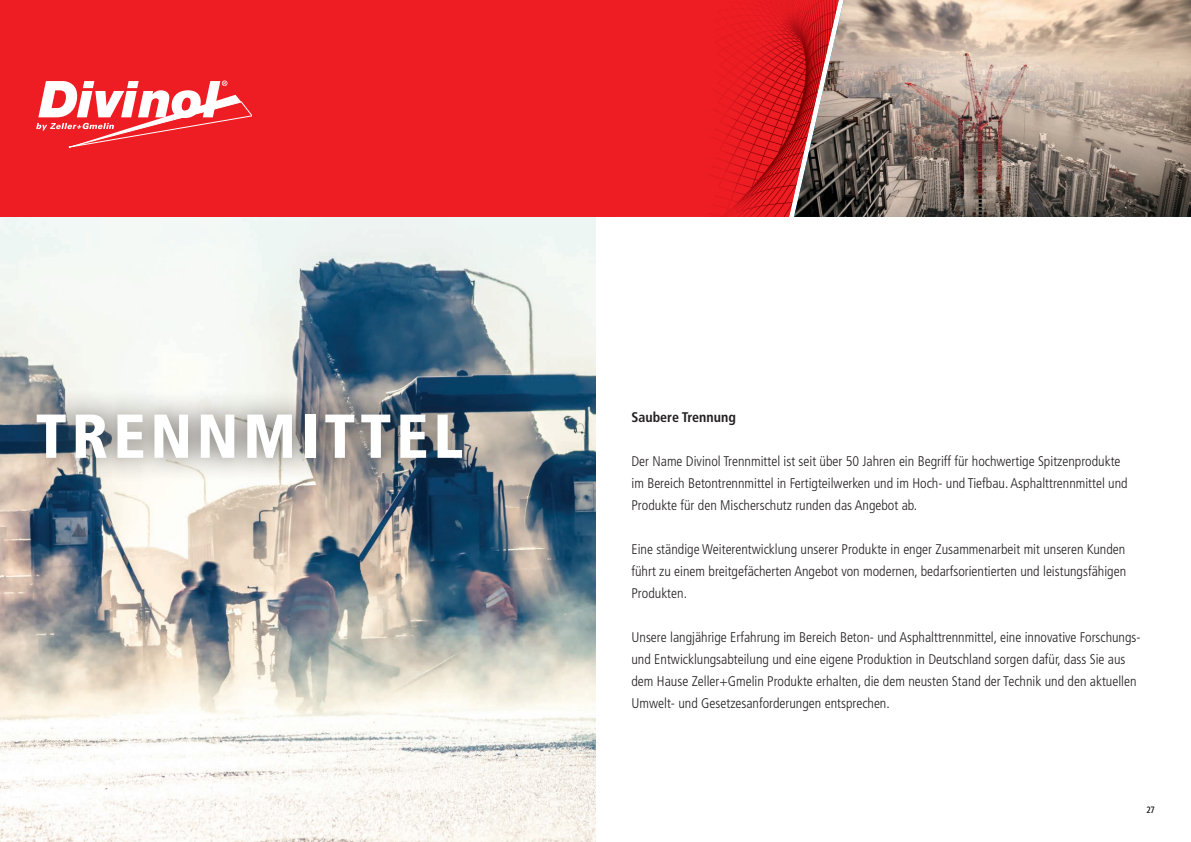
<style>
.page{position:relative;width:1191px;height:842px;background:#fff}
.page>*{position:absolute;margin:0;border:0;box-sizing:border-box;transform-origin:0 0}
.t1{font:900 condensed 62px "Frutiger";letter-spacing:.08em;color:#fff}
.t2{font:300 condensed 14px/22px "Frutiger";color:#231f20}
.t3{font:700 condensed 14px "Frutiger";color:#231f20}
.t4{font:300 condensed 9px "Frutiger";color:#231f20}
</style>
<div class="page">
<img style="left:0;top:217px;width:595px;height:625px">
<div style="left:615px;top:0;width:91px;height:217px;background:#ee1d23"></div>
<img style="left:706px;top:0;width:88px;height:217px">
<div style="left:0;top:0;width:615px;height:217px;background:#ee1d23"></div>
<div style="left:12px;top:388px;width:474px;height:96px;background:#231f20;opacity:.75"></div>
<svg style="left:36px;top:81px;width:216px;height:67px"></svg>
<img style="left:794px;top:0;width:397px;height:217px">
<h1 class="t1" style="left:36px;top:399px;width:429px">TRENNMITTEL</h1>
<p class="t3" style="left:631px;top:409px;width:106px">Saubere Trennung</p>
<p class="t2" style="left:631px;top:451px;width:498px">Der Name Divinol Trennmittel ist seit über 50 Jahren ein Begriff für hochwertige Spitzenprodukte im Bereich Betontrennmittel in Fertigteilwerken und im Hoch- und Tiefbau. Asphalttrennmittel und<br>Produkte für den Mischerschutz runden das Angebot ab.</p>
<p class="t2" style="left:631px;top:539px;width:496px;text-align:justify">Eine ständige Weiterentwicklung unserer Produkte in enger Zusammenarbeit mit unseren Kunden führt zu einem breitgefächerten Angebot von modernen, bedarfsorientierten und leistungsfähigen Produkten.</p>
<p class="t2" style="left:631px;top:627px;width:510px">Unsere langjährige Erfahrung im Bereich Beton- und Asphalttrennmittel, eine innovative Forschungs&shy;und Entwicklungsabteilung und eine eigene Produktion in Deutschland sorgen dafür, dass Sie aus dem Hause Zeller+Gmelin Produkte erhalten, die dem neusten Stand der Technik und den aktuellen Umwelt- und Gesetzesanforderungen entsprechen.</p>
<p class="t4" style="left:1146px;top:804px;width:10px">27</p>
</div>
